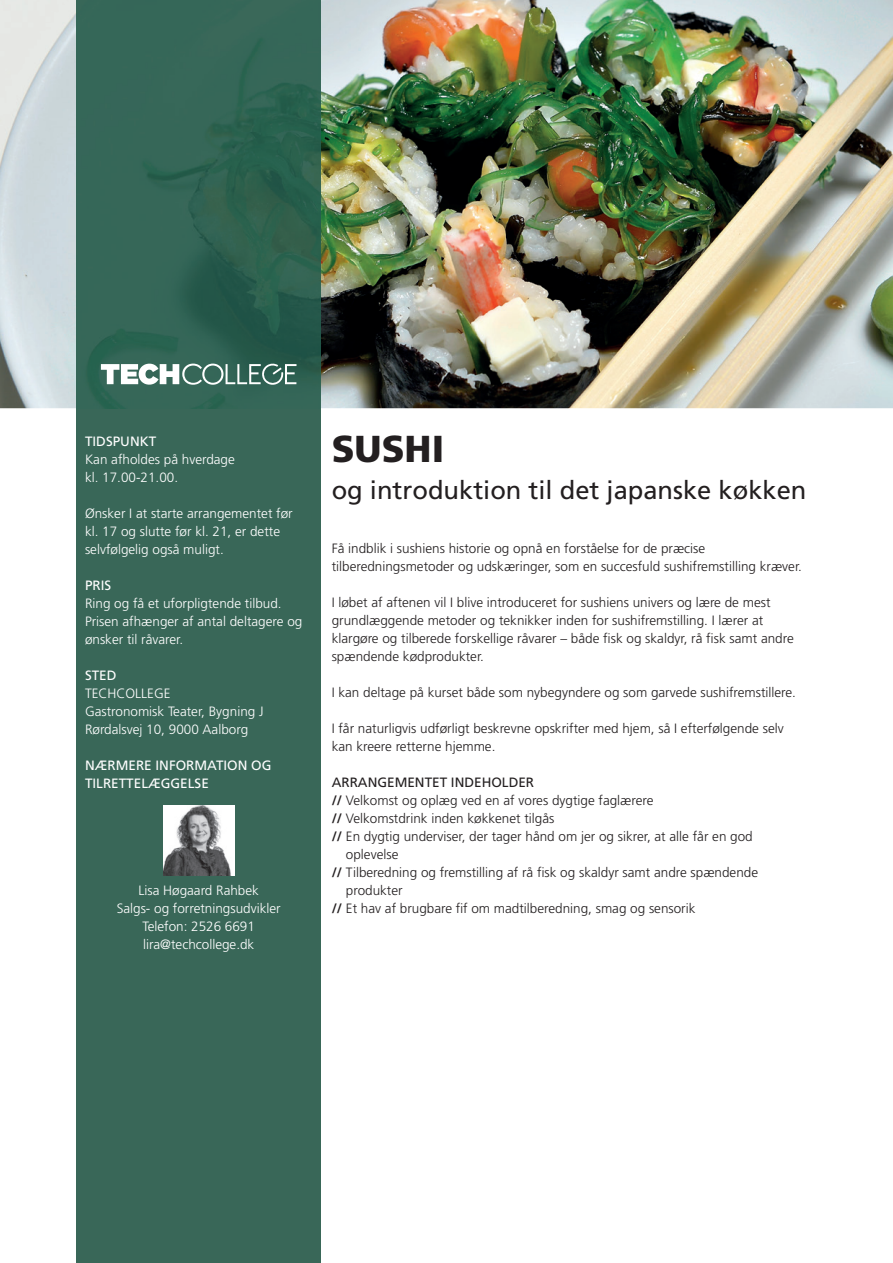
<style>
.page{position:relative;width:893px;height:1263px;background:#fff}
.page>*{position:absolute;margin:0;border:0;box-sizing:border-box;transform-origin:0 0}
.t1{font:900 37.5px "Frutiger LT Std";color:#231f20}
.t2{font:25.5px "Frutiger LT Std";color:#231f20}
.t3{font:300 13.5px/18px "Frutiger LT Std";color:#231f20}
.t4{font:300 13.5px/18px "Frutiger LT Std";color:#fff}
.t5{font:13.5px/18px "Frutiger LT Std";color:#fff}
.t6{font:13.5px "Frutiger LT Std";color:#231f20}
.s1{font-weight:700}
</style>
<div class="page">
<img style="left:0;top:0;width:893px;height:408px">
<div style="left:77px;top:408px;width:244px;height:855px;background:#396758"></div>
<img style="left:77px;top:0;width:244px;height:408px">
<svg style="left:101px;top:364px;width:195px;height:21px"></svg>
<img style="left:163px;top:805px;width:71px;height:71px">
<p class="t5" style="left:85px;top:432px;width:73px">TIDSPUNKT</p>
<p class="t4" style="left:85px;top:450px;width:151px">Kan afholdes på hverdage kl. 17.00-21.00.</p>
<p class="t4" style="left:85px;top:504px;width:209px">Ønsker I at starte arrangementet før kl. 17 og slutte før kl. 21, er dette selvfølgelig også muligt.</p>
<p class="t5" style="left:85px;top:576px;width:28px">PRIS</p>
<p class="t4" style="left:85px;top:594px;width:219px">Ring og få et uforpligtende tilbud.<br>Prisen afhænger af antal deltagere og ønsker til råvarer.</p>
<p class="t5" style="left:85px;top:666px;width:33px">STED</p>
<p class="t4" style="left:85px;top:684px;width:180px">TECHCOLLEGE<br>Gastronomisk Teater, Bygning J<br>Rørdalsvej 10, 9000 Aalborg</p>
<p class="t5" style="left:85px;top:756px;width:188px">NÆRMERE INFORMATION OG<br>TILRETTELÆGGELSE</p>
<p class="t4" style="left:117px;top:881px;width:166px;text-align:center">Lisa Høgaard Rahbek<br>Salgs- og forretningsudvikler<br>Telefon: 2526 6691 lira@techcollege.dk</p>
<h1 class="t1" style="left:332px;top:426px;width:114px">SUSHI</h1>
<h2 class="t2" style="left:332px;top:475px;width:476px">og introduktion til det japanske køkken</h2>
<p class="t3" style="left:332px;top:539px;width:472px">Få indblik i sushiens historie og opnå en forståelse for de præcise tilberedningsmetoder og udskæringer, som en succesfuld sushifremstilling kræver.</p>
<p class="t3" style="left:332px;top:593px;width:464px">I løbet af aftenen vil I blive introduceret for sushiens univers og lære de mest grundlæggende metoder og teknikker inden for sushifremstilling. I lærer at klargøre og tilberede forskellige råvarer – både fisk og skaldyr, rå fisk samt andre spændende kødprodukter.</p>
<p class="t3" style="left:332px;top:683px;width:466px">I kan deltage på kurset både som nybegyndere og som garvede sushifremstillere.</p>
<p class="t3" style="left:332px;top:719px;width:454px">I får naturligvis udførligt beskrevne opskrifter med hjem, så I efterfølgende selv kan kreere retterne hjemme.</p>
<p class="t6" style="left:332px;top:774px;width:204px">ARRANGEMENTET INDEHOLDER</p>
<p class="t3" style="left:332px;top:791px;width:323px"><span class="s1">//</span> Velkomst og oplæg ved en af vores dygtige faglærere</p>
<p class="t3" style="left:332px;top:809px;width:224px"><span class="s1">//</span> Velkomstdrink inden køkkenet tilgås</p>
<p class="t3" style="left:332px;top:827px;width:423px"><span class="s1">//</span> En dygtig underviser, der tager hånd om jer og sikrer, at alle får en god</p>
<p class="t3" style="left:346px;top:845px;width:54px">oplevelse</p>
<p class="t3" style="left:332px;top:863px;width:428px"><span class="s1">//</span> Tilberedning og fremstilling af rå fisk og skaldyr samt andre spændende</p>
<p class="t3" style="left:346px;top:881px;width:58px">produkter</p>
<p class="t3" style="left:332px;top:899px;width:365px"><span class="s1">//</span> Et hav af brugbare fif om madtilberedning, smag og sensorik</p>
</div>
